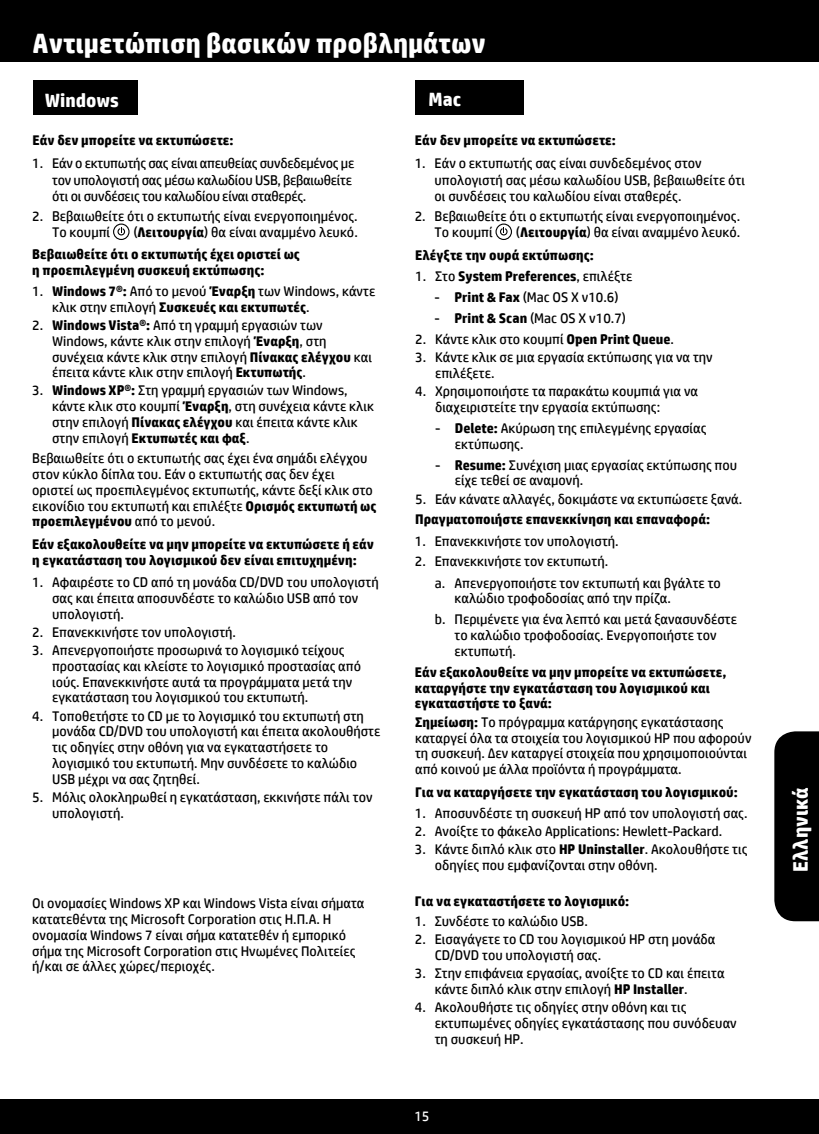
<style>
.page{position:relative;width:819px;height:1134px;background:#fff}
.page>*{position:absolute;margin:0;border:0;box-sizing:border-box;transform-origin:0 0}
.t1{font:700 28px "HP Simplified";color:#fff}
.RG_bleed_tab{font:700 21px "HP Simplified";color:#fff}
.column_subheading_la{font:700 19.25px "HP Simplified";color:#fff}
.Body{font:14px/15.8px "HP Simplified";color:#000}
.Body-2{font:700 14px/15.8px "HP Simplified";color:#000}
.Body-3{font:14px/16.8px "HP Simplified";letter-spacing:-.02em;color:#000}
.t2{font:14px "HP Simplified";color:#fff}
.s1{font-weight:700}
.s2{font-weight:400}
</style>
<div class="page">
<div style="left:0;top:0;width:819px;height:62px;background:#000"></div>
<div style="left:0;top:1099px;width:819px;height:35px;background:#000"></div>
<div style="left:496px;top:224px;width:16px;height:16px;border:1px solid #000;border-radius:50%"></div>
<svg style="left:500px;top:227px;width:8px;height:9px"></svg>
<div style="left:34px;top:80px;width:104px;height:35px;background:#000"></div>
<div style="left:415px;top:80px;width:108px;height:35px;background:#000"></div>
<div style="left:113px;top:224px;width:17px;height:16px;border:1px solid #000;border-radius:50%"></div>
<svg style="left:117px;top:227px;width:9px;height:9px"></svg>
<div style="left:774px;top:731px;width:45px;height:190px;background:#000"></div>
<p class="t1" style="left:33px;top:24px;width:455px">Αντιμετώπιση βασικών προβλημάτων</p>
<p class="column_subheading_la" style="left:45px;top:88px;width:76px">Windows</p>
<p class="column_subheading_la" style="left:429px;top:87px;width:34px">Mac</p>
<p class="Body-2" style="left:33px;top:132px;width:202px">Εάν δεν μπορείτε να εκτυπώσετε:</p>
<p class="Body-3" style="left:52px;top:154px;width:304px;text-indent:-20px">1. Εάν ο εκτυπωτής σας είναι απευθείας συνδεδεμένος με τον υπολογιστή σας μέσω καλωδίου USB, βεβαιωθείτε ότι οι συνδέσεις του καλωδίου είναι σταθερές.</p>
<p class="Body" style="left:52px;top:207px;width:307px;line-height:16.8px;text-indent:-20px">2. Βεβαιωθείτε ότι ο εκτυπωτής είναι ενεργοποιημένος.<br>Το κουμπί</p>
<p class="Body-2" style="left:415px;top:132px;width:202px">Εάν δεν μπορείτε να εκτυπώσετε:</p>
<p class="Body" style="left:435px;top:154px;width:312px;line-height:16.8px;text-indent:-20px">1. Εάν ο εκτυπωτής σας είναι συνδεδεμένος στον υπολογιστή σας μέσω καλωδίου USB, βεβαιωθείτε ότι οι συνδέσεις του καλωδίου είναι σταθερές.</p>
<p class="Body" style="left:435px;top:207px;width:307px;line-height:16.8px;text-indent:-20px">2. Βεβαιωθείτε ότι ο εκτυπωτής είναι ενεργοποιημένος.<br>Το κουμπί</p>
<p class="Body" style="left:133px;top:224px;width:226px">(<span class="s1">Λειτουργία</span>) θα είναι αναμμένο λευκό.</p>
<p class="Body-2" style="left:32px;top:246px;width:269px">Βεβαιωθείτε ότι ο εκτυπωτής έχει οριστεί ως η προεπιλεγμένη συσκευή εκτύπωσης:</p>
<p class="Body" style="left:516px;top:224px;width:226px">(<span class="s1">Λειτουργία</span>) θα είναι αναμμένο λευκό.</p>
<p class="Body-2" style="left:415px;top:247px;width:180px">Ελέγξτε την ουρά εκτύπωσης:</p>
<p class="Body-2" style="left:415px;top:268px;width:219px"><span class="s2">1. Στο</span> System Preferences<span class="s2">, επιλέξτε</span></p>
<p class="Body" style="left:435px;top:289px;width:186px">- <span class="s1">Print &amp; Fax</span> (Mac OS X v10.6)</p>
<p class="Body" style="left:435px;top:310px;width:193px">- <span class="s1">Print &amp; Scan</span> (Mac OS X v10.7)</p>
<p class="Body" style="left:415px;top:331px;width:260px">2. Κάντε κλικ στο κουμπί <span class="s1">Open Print Queue</span>.</p>
<p class="Body" style="left:435px;top:349px;width:279px;text-indent:-20px">3. Κάντε κλικ σε μια εργασία εκτύπωσης για να την επιλέξετε.</p>
<p class="Body" style="left:435px;top:383px;width:265px;text-indent:-20px">4. Χρησιμοποιήστε τα παρακάτω κουμπιά για να διαχειριστείτε την εργασία εκτύπωσης:</p>
<p class="Body" style="left:455px;top:420px;width:253px;text-indent:-20px">- <span class="s1">Delete:</span> Ακύρωση της επιλεγμένης εργασίας εκτύπωσης.</p>
<p class="Body" style="left:455px;top:457px;width:284px;text-indent:-20px">- <span class="s1">Resume:</span> Συνέχιση μιας εργασίας εκτύπωσης που είχε τεθεί σε αναμονή.</p>
<p class="Body" style="left:415px;top:491px;width:329px">5. Εάν κάνατε αλλαγές, δοκιμάστε να εκτυπώσετε ξανά.</p>
<p class="Body" style="left:52px;top:283px;width:325px;text-indent:-20px">1. <span class="s1">Windows 7®:</span> Από το μενού <span class="s1">Έναρξη</span> των Windows, κάντε κλικ στην επιλογή <span class="s1">Συσκευές και εκτυπωτές</span>.</p>
<p class="Body" style="left:52px;top:317px;width:321px;text-indent:-20px">2. <span class="s1">Windows Vista®:</span> Από τη γραμμή εργασιών των Windows, κάντε κλικ στην επιλογή <span class="s1">Έναρξη</span>, στη συνέχεια κάντε κλικ στην επιλογή <span class="s1">Πίνακας ελέγχου</span> και έπειτα κάντε κλικ στην επιλογή <span class="s1">Εκτυπωτής</span>.</p>
<p class="Body" style="left:52px;top:383px;width:323px;text-indent:-20px">3. <span class="s1">Windows XP®:</span> Στη γραμμή εργασιών των Windows, κάντε κλικ στο κουμπί <span class="s1">Έναρξη</span>, στη συνέχεια κάντε κλικ στην επιλογή <span class="s1">Πίνακας ελέγχου</span> και έπειτα κάντε κλικ στην επιλογή <span class="s1">Εκτυπωτές και φαξ</span>.</p>
<p class="Body" style="left:32px;top:451px;width:346px">Βεβαιωθείτε ότι ο εκτυπωτής σας έχει ένα σημάδι ελέγχου στον κύκλο δίπλα του. Εάν ο εκτυπωτής σας δεν έχει οριστεί ως προεπιλεγμένος εκτυπωτής, κάντε δεξί κλικ στο εικονίδιο του εκτυπωτή και επιλέξτε <span class="s1">Ορισμός εκτυπωτή ως προεπιλεγμένου</span> από το μενού.</p>
<p class="Body-2" style="left:415px;top:512px;width:296px">Πραγματοποιήστε επανεκκίνηση και επαναφορά:</p>
<p class="Body-2" style="left:32px;top:537px;width:343px">Εάν εξακολουθείτε να μην μπορείτε να εκτυπώσετε ή εάν η εγκατάσταση του λογισμικού δεν είναι επιτυχημένη:</p>
<p class="Body" style="left:52px;top:574px;width:328px;text-indent:-20px">1. Αφαιρέστε το CD από τη μονάδα CD/DVD του υπολογιστή σας και έπειτα αποσυνδέστε το καλώδιο USB από τον υπολογιστή.</p>
<p class="Body" style="left:32px;top:624px;width:205px">2. Επανεκκινήστε τον υπολογιστή.</p>
<p class="Body" style="left:52px;top:642px;width:311px;text-indent:-20px">3. Απενεργοποιήστε προσωρινά το λογισμικό τείχους προστασίας και κλείστε το λογισμικό προστασίας από ιούς. Επανεκκινήστε αυτά τα προγράμματα μετά την εγκατάσταση του λογισμικού του εκτυπωτή.</p>
<p class="Body" style="left:52px;top:708px;width:330px;text-indent:-20px">4. Τοποθετήστε το CD με το λογισμικό του εκτυπωτή στη μονάδα CD/DVD του υπολογιστή και έπειτα ακολουθήστε τις οδηγίες στην οθόνη για να εγκαταστήσετε το λογισμικό του εκτυπωτή. Μην συνδέσετε το καλώδιο USB μέχρι να σας ζητηθεί.</p>
<p class="Body" style="left:52px;top:789px;width:322px;text-indent:-20px">5. Μόλις ολοκληρωθεί η εγκατάσταση, εκκινήστε πάλι τον υπολογιστή.</p>
<p class="Body" style="left:32px;top:895px;width:334px">Οι ονομασίες Windows XP και Windows Vista είναι σήματα κατατεθέντα της Microsoft Corporation στις Η.Π.Α. Η ονομασία Windows 7 είναι σήμα κατατεθέν ή εμπορικό σήμα της Microsoft Corporation στις Ηνωμένες Πολιτείες ή/και σε άλλες χώρες/περιοχές.</p>
<p class="Body" style="left:415px;top:533px;width:205px">1. Επανεκκινήστε τον υπολογιστή.</p>
<p class="Body" style="left:415px;top:553px;width:195px">2. Επανεκκινήστε τον εκτυπωτή.</p>
<p class="Body" style="left:455px;top:575px;width:268px;text-indent:-20px">a. Απενεργοποιήστε τον εκτυπωτή και βγάλτε το καλώδιο τροφοδοσίας από την πρίζα.</p>
<p class="Body" style="left:455px;top:611px;width:284px;text-indent:-20px">b. Περιμένετε για ένα λεπτό και μετά ξανασυνδέστε το καλώδιο τροφοδοσίας. Ενεργοποιήστε τον εκτυπωτή.</p>
<p class="Body-2" style="left:415px;top:664px;width:313px">Εάν εξακολουθείτε να μην μπορείτε να εκτυπώσετε, καταργήστε την εγκατάσταση του λογισμικού και εγκαταστήστε το ξανά:</p>
<p class="Body" style="left:415px;top:714px;width:338px"><span class="s1">Σημείωση:</span> Το πρόγραμμα κατάργησης εγκατάστασης καταργεί όλα τα στοιχεία του λογισμικού HP που αφορούν τη συσκευή. Δεν καταργεί στοιχεία που χρησιμοποιούνται από κοινού με άλλα προϊόντα ή προγράμματα.</p>
<p class="Body-2" style="left:415px;top:784px;width:324px">Για να καταργήσετε την εγκατάσταση του λογισμικού:</p>
<p class="Body" style="left:415px;top:805px;width:334px">1. Αποσυνδέστε τη συσκευή HP από τον υπολογιστή σας.</p>
<p class="Body" style="left:415px;top:823px;width:309px">2. Ανοίξτε το φάκελο Applications: Hewlett-Packard.</p>
<p class="Body" style="left:435px;top:841px;width:314px;text-indent:-20px">3. Κάντε διπλό κλικ στο <span class="s1">HP Uninstaller</span>. Ακολουθήστε τις οδηγίες που εμφανίζονται στην οθόνη.</p>
<p class="Body-2" style="left:415px;top:893px;width:216px">Για να εγκαταστήσετε το λογισμικό:</p>
<p class="Body" style="left:415px;top:913px;width:175px">1. Συνδέστε το καλώδιο USB.</p>
<p class="Body" style="left:435px;top:931px;width:282px;text-indent:-20px">2. Εισαγάγετε το CD του λογισμικού HP στη μονάδα<br>CD/DVD του υπολογιστή σας.</p>
<p class="Body" style="left:435px;top:965px;width:291px;text-indent:-20px">3. Στην επιφάνεια εργασίας, ανοίξτε το CD και έπειτα κάντε διπλό κλικ στην επιλογή <span class="s1">HP Installer</span>.</p>
<p class="Body" style="left:435px;top:999px;width:304px;text-indent:-20px">4. Ακολουθήστε τις οδηγίες στην οθόνη και τις εκτυπωμένες οδηγίες εγκατάστασης που συνόδευαν τη συσκευή HP.</p>
<p class="t2" style="left:414px;top:1107px;width:17px">15</p>
<p class="RG_bleed_tab" style="left:787px;top:872px;width:86px;rotate:-90deg">Ελληνικά</p>
</div>
